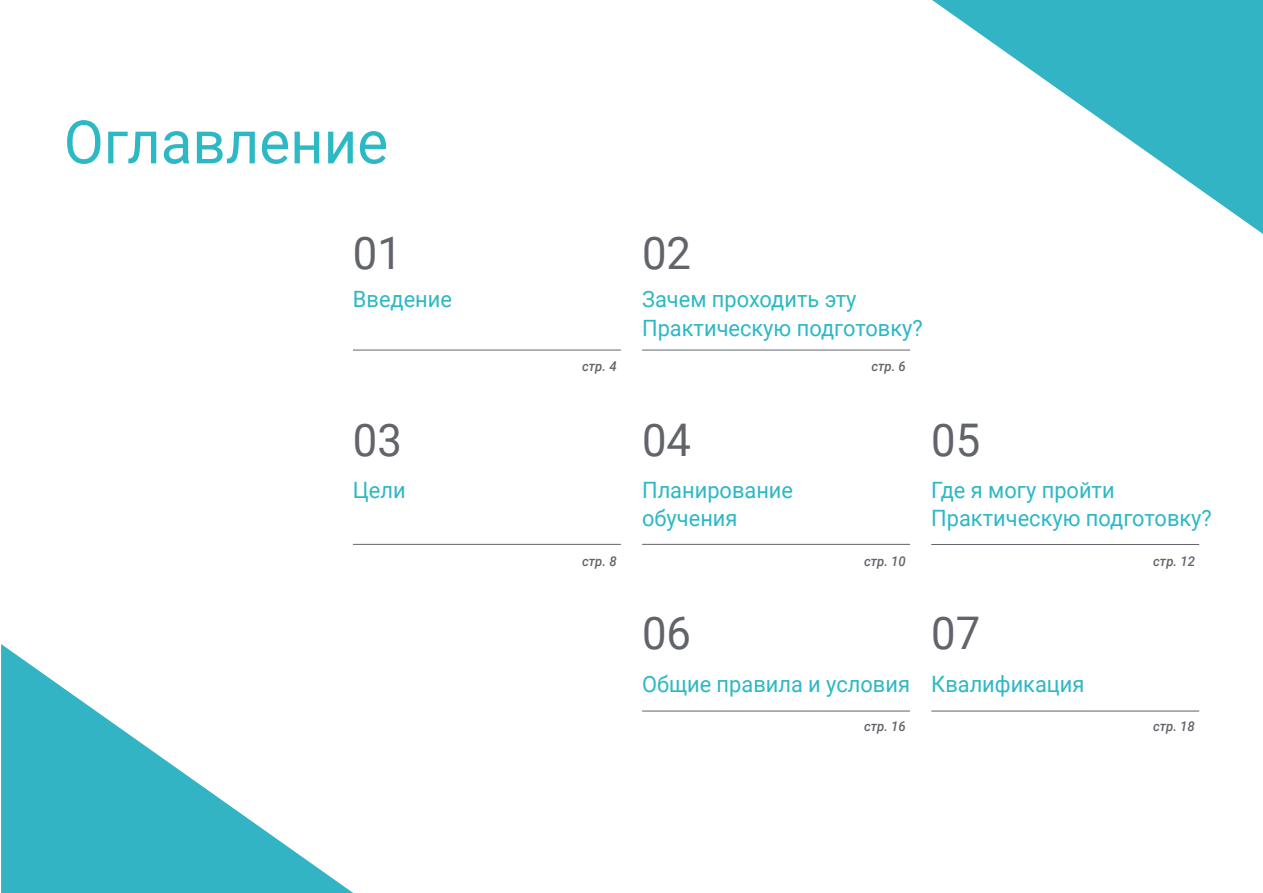
<style>
.page{position:relative;width:1263px;height:893px;background:#fff}
.page>*{position:absolute;margin:0;border:0;box-sizing:border-box;transform-origin:0 0}
.t1{font:60px "Roboto";color:#2db8c5}
.t2{font:45px "Roboto";color:#61646a}
.t3{font:22.5px/28.5px "Roboto";color:#2db8c5}
.t4{font:italic 500 13.5px "Roboto";color:#61646a}
</style>
<div class="page">
<svg style="left:1px;top:644px;width:352px;height:249px"></svg>
<svg style="left:932px;top:0;width:331px;height:234px"></svg>
<hr style="left:353px;top:350px;width:268px;height:1px;background:#61646a">
<hr style="left:642px;top:711px;width:268px;height:1px;background:#61646a">
<hr style="left:353px;top:544px;width:268px;height:1px;background:#61646a">
<hr style="left:931px;top:711px;width:268px;height:1px;background:#61646a">
<hr style="left:642px;top:544px;width:268px;height:1px;background:#61646a">
<hr style="left:931px;top:544px;width:268px;height:1px;background:#61646a">
<hr style="left:642px;top:350px;width:268px;height:1px;background:#61646a">
<h1 class="t1" style="left:64px;top:100px;width:326px">Оглавление</h1>
<h2 class="t2" style="left:353px;top:221px;width:51px">01</h2>
<p class="t3" style="left:353px;top:284px;width:101px">Введение</p>
<h2 class="t2" style="left:353px;top:408px;width:51px">03</h2>
<p class="t3" style="left:353px;top:475px;width:54px">Цели</p>
<p class="t4" style="left:582px;top:357px;width:36px">стр. 4</p>
<p class="t4" style="left:582px;top:551px;width:36px">стр. 8</p>
<h2 class="t2" style="left:642px;top:221px;width:51px">02</h2>
<p class="t3" style="left:642px;top:284px;width:282px">Зачем проходить эту<br>Практическую подготовку?</p>
<p class="t4" style="left:871px;top:357px;width:36px">стр. 6</p>
<h2 class="t2" style="left:642px;top:408px;width:51px">04</h2>
<p class="t3" style="left:642px;top:475px;width:153px">Планирование обучения</p>
<h2 class="t2" style="left:642px;top:601px;width:51px">06</h2>
<p class="t4" style="left:864px;top:551px;width:43px">стр. 10</p>
<p class="t3" style="left:642px;top:669px;width:269px">Общие правила и условия</p>
<p class="t4" style="left:864px;top:717px;width:43px">стр. 16</p>
<h2 class="t2" style="left:931px;top:408px;width:51px">05</h2>
<p class="t3" style="left:931px;top:475px;width:282px">Где я могу пройти<br>Практическую подготовку?</p>
<p class="t4" style="left:1153px;top:551px;width:43px">стр. 12</p>
<h2 class="t2" style="left:931px;top:601px;width:51px">07</h2>
<p class="t3" style="left:931px;top:669px;width:155px">Квалификация</p>
<p class="t4" style="left:1153px;top:717px;width:43px">стр. 18</p>
</div>
